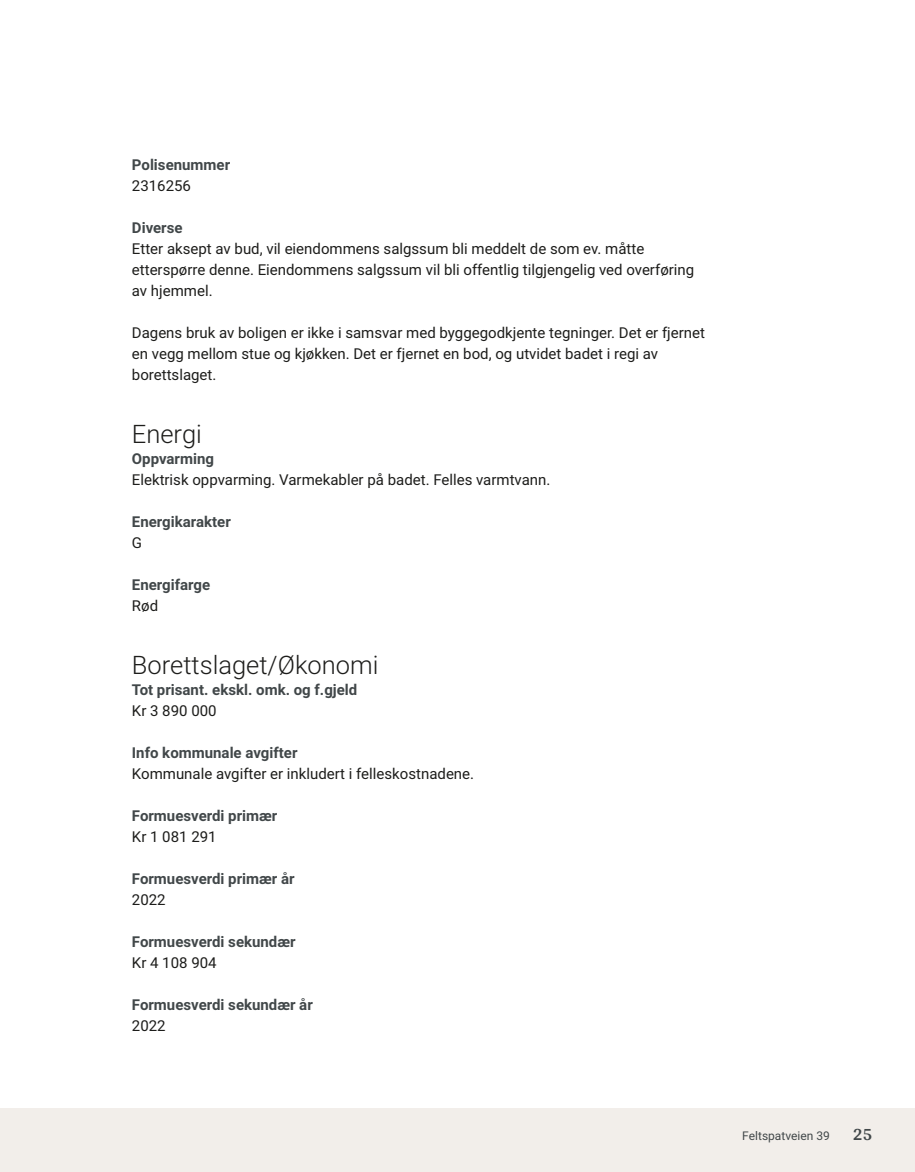
<style>
.page{position:relative;width:915px;height:1172px;background:#fff}
.page>*{position:absolute;margin:0;border:0;box-sizing:border-box;transform-origin:0 0}
.t1{font:300 25.5px "Roboto Vitec";color:#1d1d1b}
.t2{font:700 18px "Arya";color:#414749}
.t3{font:15px/21px "Roboto Vitec";color:#1d1d1b}
.t4{font:700 15px "Roboto Vitec";color:#414749}
.t5{font:12px "Roboto Vitec";color:#414749}
</style>
<div class="page">
<div style="left:0;top:1108px;width:914px;height:64px;background:#f2eeea"></div>
<p class="t4" style="left:132px;top:154px;width:100px">Polisenummer</p>
<p class="t3" style="left:132px;top:174px;width:61px">2316256</p>
<p class="t4" style="left:132px;top:217px;width:52px">Diverse</p>
<p class="t3" style="left:132px;top:237px;width:563px">Etter aksept av bud, vil eiendommens salgssum bli meddelt de som ev. måtte etterspørre denne. Eiendommens salgssum vil bli offentlig tilgjengelig ved overføring av hjemmel.</p>
<p class="t3" style="left:132px;top:321px;width:574px">Dagens bruk av boligen er ikke i samsvar med byggegodkjente tegninger. Det er fjernet en vegg mellom stue og kjøkken. Det er fjernet en bod, og utvidet badet i regi av borettslaget.</p>
<h1 class="t1" style="left:132px;top:416px;width:71px">Energi</h1>
<p class="t4" style="left:132px;top:448px;width:84px">Oppvarming</p>
<p class="t3" style="left:132px;top:468px;width:420px">Elektrisk oppvarming. Varmekabler på badet. Felles varmtvann.</p>
<p class="t4" style="left:132px;top:511px;width:100px">Energikarakter</p>
<p class="t3" style="left:132px;top:531px;width:12px">G</p>
<p class="t4" style="left:132px;top:574px;width:80px">Energifarge</p>
<p class="t3" style="left:132px;top:594px;width:28px">Rød</p>
<h1 class="t1" style="left:132px;top:647px;width:248px">Borettslaget/Økonomi</h1>
<p class="t4" style="left:132px;top:679px;width:227px">Tot prisant. ekskl. omk. og f.gjeld</p>
<p class="t3" style="left:132px;top:699px;width:86px">Kr 3 890 000</p>
<p class="t4" style="left:132px;top:742px;width:167px">Info kommunale avgifter</p>
<p class="t3" style="left:132px;top:762px;width:343px">Kommunale avgifter er inkludert i felleskostnadene.</p>
<p class="t4" style="left:132px;top:805px;width:147px">Formuesverdi primær</p>
<p class="t3" style="left:132px;top:825px;width:86px">Kr 1 081 291</p>
<p class="t4" style="left:132px;top:868px;width:164px">Formuesverdi primær år</p>
<p class="t3" style="left:132px;top:888px;width:35px">2022</p>
<p class="t4" style="left:132px;top:931px;width:165px">Formuesverdi sekundær</p>
<p class="t3" style="left:132px;top:951px;width:86px">Kr 4 108 904</p>
<p class="t4" style="left:132px;top:994px;width:182px">Formuesverdi sekundær år</p>
<p class="t3" style="left:132px;top:1014px;width:35px">2022</p>
<p class="t5" style="left:742px;top:1127px;width:89px">Feltspatveien 39</p>
<p class="t2" style="left:852px;top:1123px;width:21px">25</p>
</div>
